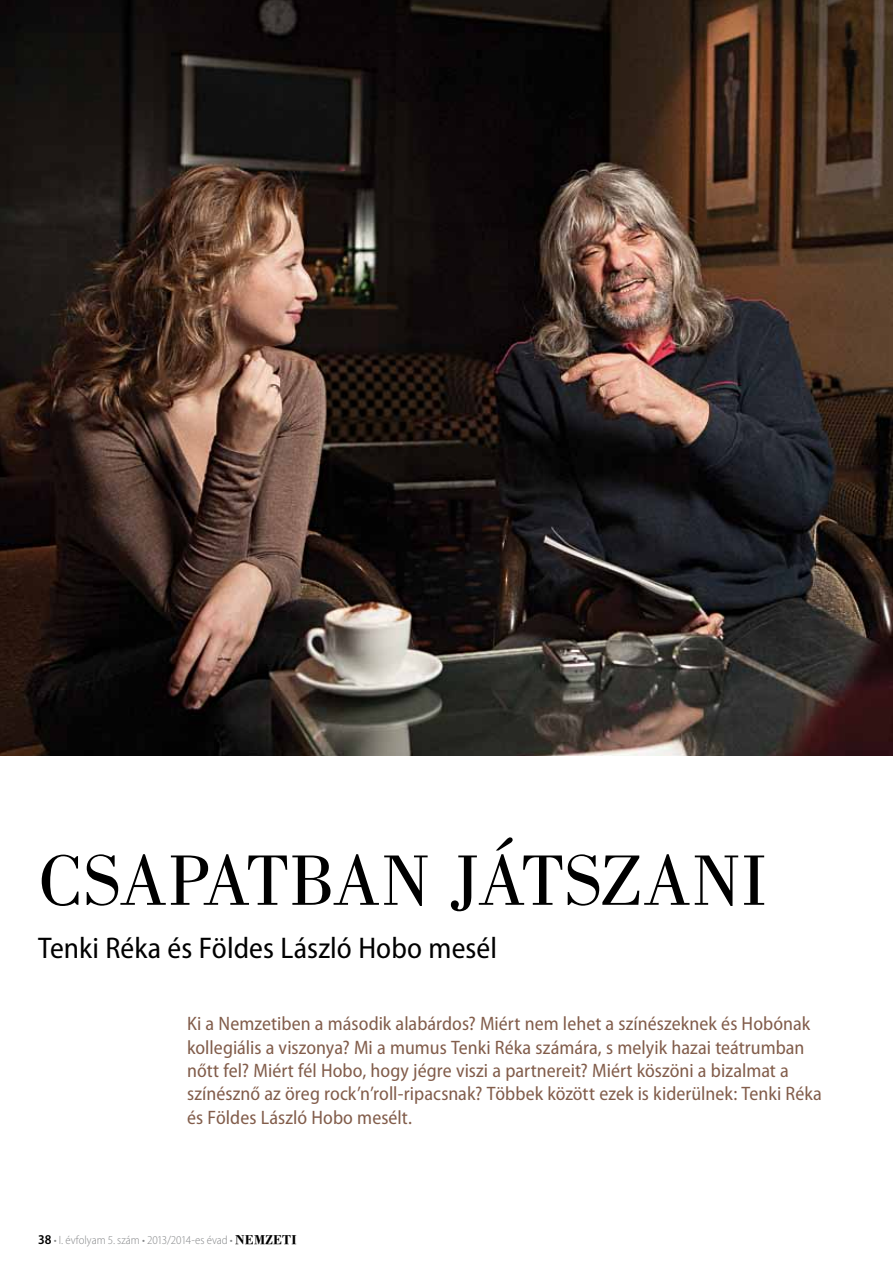
<style>
.page{position:relative;width:893px;height:1263px;background:#fff}
.page>*{position:absolute;margin:0;border:0;box-sizing:border-box;transform-origin:0 0}
.t1{font:75px "Bodoni Bk PFL";letter-spacing:.01em;color:#000}
.t2{font:semi-condensed 30px "Myriad Pro";color:#000}
.t3{font:semi-condensed 19.5px/23.4px "Myriad Pro";color:#825d4b}
.t4{font:300 semi-condensed 12px "Myriad Pro";letter-spacing:-.005em;color:#86888a}
.s1{font-weight:600;font-size:13.5px;color:#000}
.s2{font-family:"Bodoni PFL";font-weight:700;font-stretch:normal;font-size:13.5px;color:#000}
</style>
<div class="page">
<img style="left:0;top:0;width:893px;height:756px">
<h1 class="t1" style="left:38px;top:834px;width:730px">CSAPATBAN JÁTSZANI</h1>
<h2 class="t2" style="left:38px;top:931px;width:460px">Tenki Réka és Földes László Hobo mesél</h2>
<p class="t3" style="left:187px;top:1012px;width:636px">Ki a Nemzetiben a második alabárdos? Miért nem lehet a színészeknek és Hobónak kollegiális a viszonya? Mi a mumus Tenki Réka számára, s melyik hazai teátrumban nőtt fel? Miért fél Hobo, hogy jégre viszi a partnereit? Miért köszöni a bizalmat a színésznő az öreg rock’n’roll-ripacsnak? Többek között ezek is kiderülnek: Tenki Réka és Földes László Hobo mesélt.</p>
<p class="t4" style="left:38px;top:1233px;width:260px"><span class="s1">38</span> • I. évfolyam 5. szám • 2013/2014-es évad • <span class="s2">NEMZETI</span></p>
</div>
